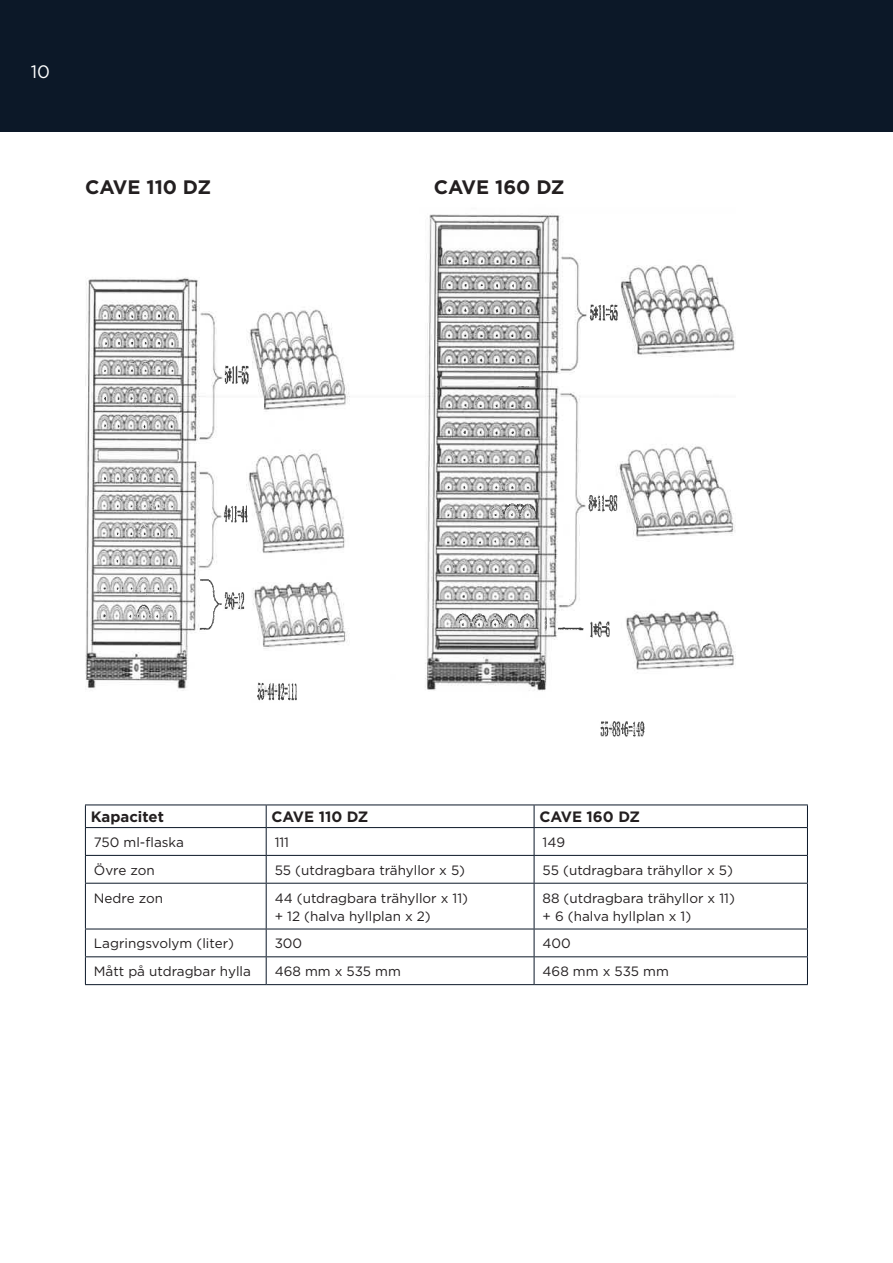
<style>
.page{position:relative;width:893px;height:1263px;background:#fff}
.page>*{position:absolute;margin:0;border:0;box-sizing:border-box;transform-origin:0 0}
.Mellomtittel{font:700 19.5px "Gotham";color:#231f20}
.t1{font:18px "Gotham";color:#fff}
.t2{font:700 15px "Gotham";color:#231f20}
.t3{font:13.5px/18px "Gotham";color:#231f20}
</style>
<div class="page">
<div style="left:0;top:0;width:893px;height:132px;background:#0c1828"></div>
<img style="left:85px;top:213px;width:651px;height:478px">
<img style="left:445px;top:258px;width:41px;height:7px">
<img style="left:494px;top:283px;width:38px;height:7px">
<img style="left:509px;top:306px;width:23px;height:8px">
<img style="left:486px;top:301px;width:2px;height:39px">
<img style="left:509px;top:333px;width:23px;height:7px">
<img style="left:445px;top:283px;width:41px;height:80px">
<img style="left:494px;top:356px;width:40px;height:9px">
<img style="left:445px;top:399px;width:26px;height:9px">
<img style="left:471px;top:395px;width:61px;height:14px">
<img style="left:111px;top:360px;width:63px;height:70px">
<img style="left:114px;top:336px;width:52px;height:13px">
<img style="left:586px;top:493px;width:32px;height:20px">
<img style="left:221px;top:503px;width:28px;height:22px">
<img style="left:483px;top:546px;width:49px;height:30px">
<img style="left:126px;top:578px;width:120px;height:53px">
<img style="left:445px;top:563px;width:55px;height:13px">
<img style="left:102px;top:467px;width:75px;height:96px">
<img style="left:445px;top:422px;width:92px;height:124px">
<img style="left:114px;top:585px;width:46px;height:12px">
<img style="left:600px;top:721px;width:45px;height:16px">
<img style="left:255px;top:680px;width:43px;height:21px">
<img style="left:696px;top:641px;width:17px;height:16px">
<img style="left:555px;top:625px;width:31px;height:8px">
<img style="left:586px;top:620px;width:26px;height:20px">
<img style="left:543px;top:615px;width:6px;height:16px">
<img style="left:313px;top:615px;width:17px;height:13px">
<svg style="left:100px;top:612px;width:8px;height:8px"></svg>
<img style="left:454px;top:611px;width:83px;height:17px">
<img style="left:460px;top:586px;width:11px;height:15px">
<svg style="left:169px;top:585px;width:5px;height:12px"></svg>
<svg style="left:97px;top:585px;width:11px;height:9px"></svg>
<svg style="left:169px;top:558px;width:5px;height:7px"></svg>
<img style="left:154px;top:313px;width:23px;height:7px">
<img style="left:462px;top:356px;width:24px;height:9px">
<img style="left:102px;top:366px;width:21px;height:9px">
<img style="left:442px;top:383px;width:44px;height:6px">
<img style="left:509px;top:383px;width:23px;height:6px">
<img style="left:97px;top:575px;width:115px;height:7px">
<img style="left:102px;top:553px;width:15px;height:10px">
<svg style="left:330px;top:522px;width:12px;height:11px"></svg>
<svg style="left:102px;top:503px;width:6px;height:9px"></svg>
<svg style="left:102px;top:473px;width:6px;height:8px"></svg>
<svg style="left:471px;top:451px;width:12px;height:13px"></svg>
<img style="left:488px;top:422px;width:18px;height:15px">
<svg style="left:166px;top:422px;width:8px;height:9px"></svg>
<svg style="left:102px;top:422px;width:6px;height:8px"></svg>
<img style="left:143px;top:415px;width:8px;height:16px">
<img style="left:509px;top:395px;width:11px;height:14px">
<svg style="left:102px;top:395px;width:6px;height:7px"></svg>
<img style="left:126px;top:388px;width:14px;height:18px">
<img style="left:223px;top:365px;width:26px;height:21px">
<svg style="left:169px;top:340px;width:5px;height:7px"></svg>
<svg style="left:97px;top:340px;width:11px;height:7px"></svg>
<svg style="left:494px;top:333px;width:6px;height:7px"></svg>
<svg style="left:114px;top:311px;width:9px;height:8px"></svg>
<svg style="left:494px;top:306px;width:6px;height:8px"></svg>
<img style="left:123px;top:304px;width:20px;height:16px">
<img style="left:586px;top:303px;width:35px;height:19px">
<svg style="left:509px;top:258px;width:8px;height:7px"></svg>
<svg style="left:494px;top:258px;width:6px;height:7px"></svg>
<svg style="left:526px;top:255px;width:6px;height:10px"></svg>
<hr style="left:85px;top:804px;width:181px;height:1px;background:#0c1828">
<hr style="left:266px;top:804px;width:268px;height:1px;background:#0c1828">
<hr style="left:534px;top:804px;width:274px;height:1px;background:#0c1828">
<hr style="left:85px;top:827px;width:181px;height:1px;background:#0c1828">
<hr style="left:266px;top:827px;width:268px;height:1px;background:#0c1828">
<hr style="left:534px;top:827px;width:274px;height:1px;background:#0c1828">
<hr style="left:85px;top:855px;width:181px;height:1px;background:#0c1828">
<svg style="left:85px;top:805px;width:1px;height:78px"></svg>
<hr style="left:266px;top:855px;width:268px;height:1px;background:#0c1828">
<svg style="left:266px;top:805px;width:1px;height:78px"></svg>
<hr style="left:534px;top:855px;width:274px;height:1px;background:#0c1828">
<svg style="left:534px;top:805px;width:1px;height:78px"></svg>
<svg style="left:807px;top:805px;width:1px;height:78px"></svg>
<hr style="left:85px;top:883px;width:181px;height:1px;background:#0c1828">
<hr style="left:85px;top:883px;width:1px;height:46px;background:#0c1828">
<hr style="left:266px;top:883px;width:268px;height:1px;background:#0c1828">
<hr style="left:266px;top:883px;width:1px;height:46px;background:#0c1828">
<hr style="left:534px;top:883px;width:274px;height:1px;background:#0c1828">
<hr style="left:534px;top:883px;width:1px;height:46px;background:#0c1828">
<hr style="left:807px;top:883px;width:1px;height:46px;background:#0c1828">
<hr style="left:85px;top:929px;width:181px;height:1px;background:#0c1828">
<hr style="left:266px;top:929px;width:268px;height:1px;background:#0c1828">
<hr style="left:534px;top:929px;width:274px;height:1px;background:#0c1828">
<hr style="left:85px;top:956px;width:181px;height:1px;background:#0c1828">
<svg style="left:85px;top:929px;width:1px;height:55px"></svg>
<hr style="left:266px;top:956px;width:268px;height:1px;background:#0c1828">
<svg style="left:266px;top:929px;width:1px;height:55px"></svg>
<hr style="left:534px;top:956px;width:274px;height:1px;background:#0c1828">
<svg style="left:534px;top:929px;width:1px;height:55px"></svg>
<svg style="left:807px;top:929px;width:1px;height:55px"></svg>
<hr style="left:85px;top:984px;width:181px;height:1px;background:#0c1828">
<hr style="left:266px;top:984px;width:268px;height:1px;background:#0c1828">
<hr style="left:534px;top:984px;width:274px;height:1px;background:#0c1828">
<h2 class="t1" style="left:31px;top:60px;width:21px">10</h2>
<p class="Mellomtittel" style="left:85px;top:174px;width:128px">CAVE 110 DZ</p>
<p class="Mellomtittel" style="left:434px;top:174px;width:132px">CAVE 160 DZ</p>
<p class="t2" style="left:91px;top:807px;width:75px">Kapacitet</p>
<p class="t2" style="left:271px;top:807px;width:99px">CAVE 110 DZ</p>
<p class="t2" style="left:539px;top:807px;width:102px">CAVE 160 DZ</p>
<p class="t3" style="left:94px;top:833px;width:91px">750 ml-flaska</p>
<p class="t3" style="left:275px;top:833px;width:16px">111</p>
<p class="t3" style="left:543px;top:833px;width:24px">149</p>
<p class="t3" style="left:94px;top:861px;width:62px">Övre zon</p>
<p class="t3" style="left:275px;top:861px;width:192px">55 (utdragbara trähyllor x 5)</p>
<p class="t3" style="left:543px;top:861px;width:192px">55 (utdragbara trähyllor x 5)</p>
<p class="t3" style="left:94px;top:888px;width:71px">Nedre zon</p>
<p class="t3" style="left:275px;top:888px;width:195px">44 (utdragbara trähyllor x 11) + 12 (halva hyllplan x 2)</p>
<p class="t3" style="left:543px;top:888px;width:194px">88 (utdragbara trähyllor x 11) + 6 (halva hyllplan x 1)</p>
<p class="t3" style="left:94px;top:934px;width:142px">Lagringsvolym (liter)</p>
<p class="t3" style="left:275px;top:934px;width:29px">300</p>
<p class="t3" style="left:543px;top:934px;width:30px">400</p>
<p class="t3" style="left:94px;top:962px;width:159px">Mått på utdragbar hylla</p>
<p class="t3" style="left:275px;top:962px;width:128px">468 mm x 535 mm</p>
<p class="t3" style="left:543px;top:962px;width:128px">468 mm x 535 mm</p>
</div>
